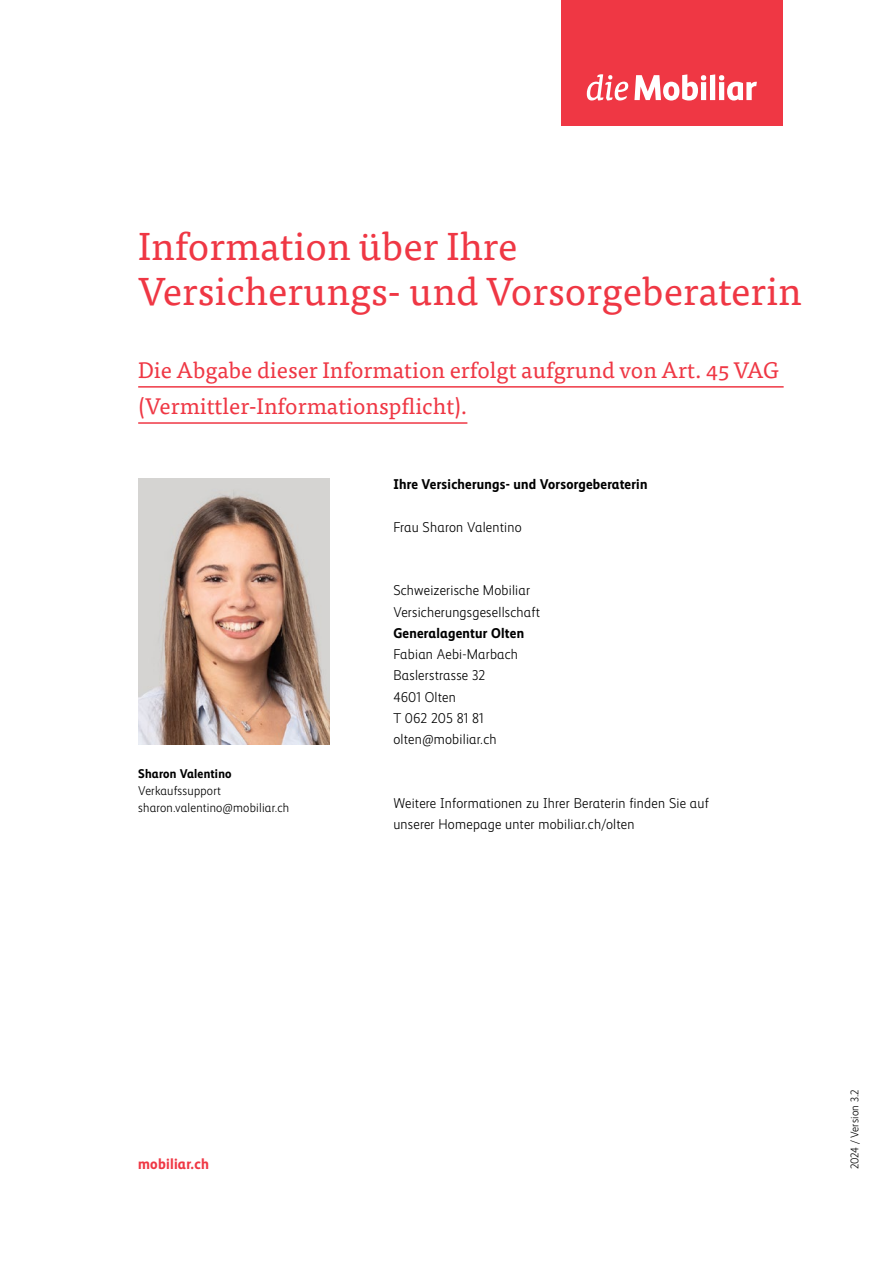
<style>
.page{position:relative;width:893px;height:1263px;background:#fff}
.page>*{position:absolute;margin:0;border:0;box-sizing:border-box;transform-origin:0 0}
.subheadline-1{font:39px/44.7px "Tisa Pro";color:#ef3744}
.Lead_Unterstrichen_1{font:22.5px/36.2px "Tisa Pro";color:#ef3744}
.t1{font:700 15px "Mobiliar Realist";letter-spacing:.015em;color:#ef3744}
.Adresse{font:300 14.25px/21.3px "Mobiliar Realist";letter-spacing:.015em;color:#000}
.paragraph_aftersubhe{font:300 14.25px/21.3px "Mobiliar Realist";letter-spacing:.015em;color:#000}
.subheadline-2{font:700 14.25px "Mobiliar Realist";letter-spacing:.015em;color:#000}
.Standort{font:700 14.25px "Mobiliar Realist";letter-spacing:.015em;color:#000}
.paragraph_01{font:300 14.25px "Mobiliar Realist";letter-spacing:.015em;color:#000}
.Email{font:300 14.25px "Mobiliar Realist";letter-spacing:.015em;color:#000}
.paragraph_02{font:300 12.75px "Mobiliar Realist";letter-spacing:.015em;color:#000}
.paragraph_02-2{font:700 12.75px "Mobiliar Realist";letter-spacing:.015em;color:#000}
.paragraph{font:300 11.25px "Mobiliar Realist";letter-spacing:.015em;color:#000}
</style>
<div class="page">
<hr style="left:138px;top:386px;width:646px;height:2px;background:#ef3744">
<hr style="left:138px;top:422px;width:329px;height:2px;background:#ef3744">
<img style="left:138px;top:479px;width:192px;height:265px">
<div style="left:561px;top:0;width:221px;height:125px;background:#ef3744"></div>
<svg style="left:587px;top:74px;width:41px;height:26px"></svg>
<svg style="left:634px;top:74px;width:123px;height:27px"></svg>
<p class="subheadline-1" style="left:138px;top:222px;width:665px">Information über Ihre<br>Versicherungs- und Vorsorgeberaterin</p>
<p class="Lead_Unterstrichen_1" style="left:138px;top:351px;width:642px">Die Abgabe dieser Information erfolgt aufgrund von Art. 45 VAG (Vermittler-Informationspflicht).</p>
<p class="subheadline-2" style="left:393px;top:476px;width:256px">Ihre Versicherungs- und Vorsorgeberaterin</p>
<p class="paragraph_01" style="left:393px;top:519px;width:130px">Frau Sharon Valentino</p>
<p class="paragraph_02-2" style="left:138px;top:766px;width:95px">Sharon Valentino</p>
<p class="paragraph_02" style="left:138px;top:784px;width:84px">Verkaufssupport</p>
<p class="paragraph_02" style="left:138px;top:801px;width:153px">sharon.valentino@mobiliar.ch</p>
<p class="Adresse" style="left:393px;top:580px;width:148px">Schweizerische Mobiliar<br>Versicherungsgesellschaft</p>
<p class="Standort" style="left:393px;top:625px;width:132px">Generalagentur Olten</p>
<p class="Adresse" style="left:393px;top:644px;width:126px">Fabian Aebi-Marbach</p>
<p class="Adresse" style="left:393px;top:665px;width:93px">Baslerstrasse 32</p>
<p class="Adresse" style="left:393px;top:686px;width:64px">4601 Olten</p>
<p class="Adresse" style="left:393px;top:708px;width:92px">T 062 205 81 81</p>
<p class="Email" style="left:393px;top:731px;width:105px">olten@mobiliar.ch</p>
<p class="paragraph_aftersubhe" style="left:393px;top:793px;width:317px">Weitere Informationen zu Ihrer Beraterin finden Sie auf unserer Homepage unter mobiliar.ch/olten</p>
<p class="t1" style="left:138px;top:1155px;width:72px">mobiliar.ch</p>
<p class="paragraph" style="left:848px;top:1169px;width:82px;rotate:-90deg">2024 / Version 3.2</p>
</div>
